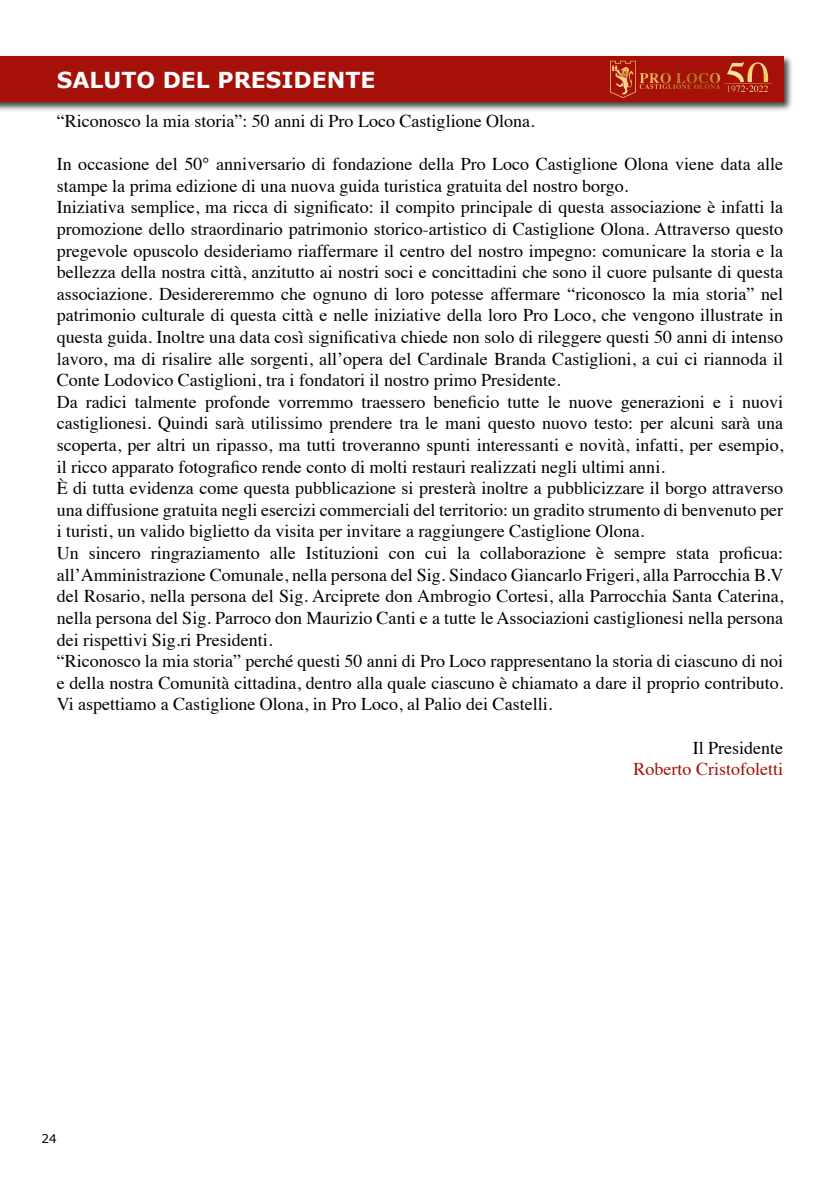
<style>
.page{position:relative;width:840px;height:1191px;background:#fff}
.page>*{position:absolute;margin:0;border:0;box-sizing:border-box;transform-origin:0 0}
.t1{font:700 22px "Verdana";color:#fff}
.t2{font:18px/21.6px "Times";color:#000}
.t3{font:18px "Times";color:#a51008}
.t4{font:12px "Verdana";color:#000}
</style>
<div class="page">
<div style="left:0;top:54px;width:792px;height:58px;background:#000;opacity:.75"></div>
<div style="left:0;top:57px;width:782px;height:45px;background:#a51008"></div>
<svg style="left:610px;top:61px;width:157px;height:37px"></svg>
<p class="t1" style="left:57px;top:65px;width:320px">SALUTO DEL PRESIDENTE</p>
<p class="t2" style="left:57px;top:108px;width:479px">“Riconosco la mia storia”: 50 anni di Pro Loco Castiglione Olona.</p>
<p class="t2" style="left:57px;top:152px;width:727px">In occasione del 50° anniversario di fondazione della Pro Loco Castiglione Olona viene data alle stampe la prima edizione di una nuova guida turistica gratuita del nostro borgo.<br>Iniziativa semplice, ma ricca di significato: il compito principale di questa associazione è infatti la promozione dello straordinario patrimonio storico-artistico di Castiglione Olona. Attraverso questo pregevole opuscolo desideriamo riaffermare il centro del nostro impegno: comunicare la storia e la bellezza della nostra città, anzitutto ai nostri soci e concittadini che sono il cuore pulsante di questa associazione. Desidereremmo che ognuno di loro potesse affermare “riconosco la mia storia” nel patrimonio culturale di questa città e nelle iniziative della loro Pro Loco, che vengono illustrate in questa guida. Inoltre una data così significativa chiede non solo di rileggere questi 50 anni di intenso lavoro, ma di risalire alle sorgenti, all’opera del Cardinale Branda Castiglioni, a cui ci riannoda il Conte Lodovico Castiglioni, tra i fondatori il nostro primo Presidente.<br>Da radici talmente profonde vorremmo traessero beneficio tutte le nuove generazioni e i nuovi castiglionesi. Quindi sarà utilissimo prendere tra le mani questo nuovo testo: per alcuni sarà una scoperta, per altri un ripasso, ma tutti troveranno spunti interessanti e novità, infatti, per esempio, il ricco apparato fotografico rende conto di molti restauri realizzati negli ultimi anni.<br>È di tutta evidenza come questa pubblicazione si presterà inoltre a pubblicizzare il borgo attraverso una diffusione gratuita negli esercizi commerciali del territorio: un gradito strumento di benvenuto per i turisti, un valido biglietto da visita per invitare a raggiungere Castiglione Olona.<br>Un sincero ringraziamento alle Istituzioni con cui la collaborazione è sempre stata proficua: all’Amministrazione Comunale, nella persona del Sig. Sindaco Giancarlo Frigeri, alla Parrocchia B.V del Rosario, nella persona del Sig. Arciprete don Ambrogio Cortesi, alla Parrocchia Santa Caterina, nella persona del Sig. Parroco don Maurizio Canti e a tutte le Associazioni castiglionesi nella persona dei rispettivi Sig.ri Presidenti.<br>“Riconosco la mia storia” perché questi 50 anni di Pro Loco rappresentano la storia di ciascuno di noi e della nostra Comunità cittadina, dentro alla quale ciascuno è chiamato a dare il proprio contributo.<br>Vi aspettiamo a Castiglione Olona, in Pro Loco, al Palio dei Castelli.</p>
<p class="t2" style="left:692px;top:735px;width:92px">Il Presidente</p>
<p class="t3" style="left:633px;top:752px;width:151px">Roberto Cristofoletti</p>
<p class="t4" style="left:41px;top:1131px;width:17px">24</p>
</div>
